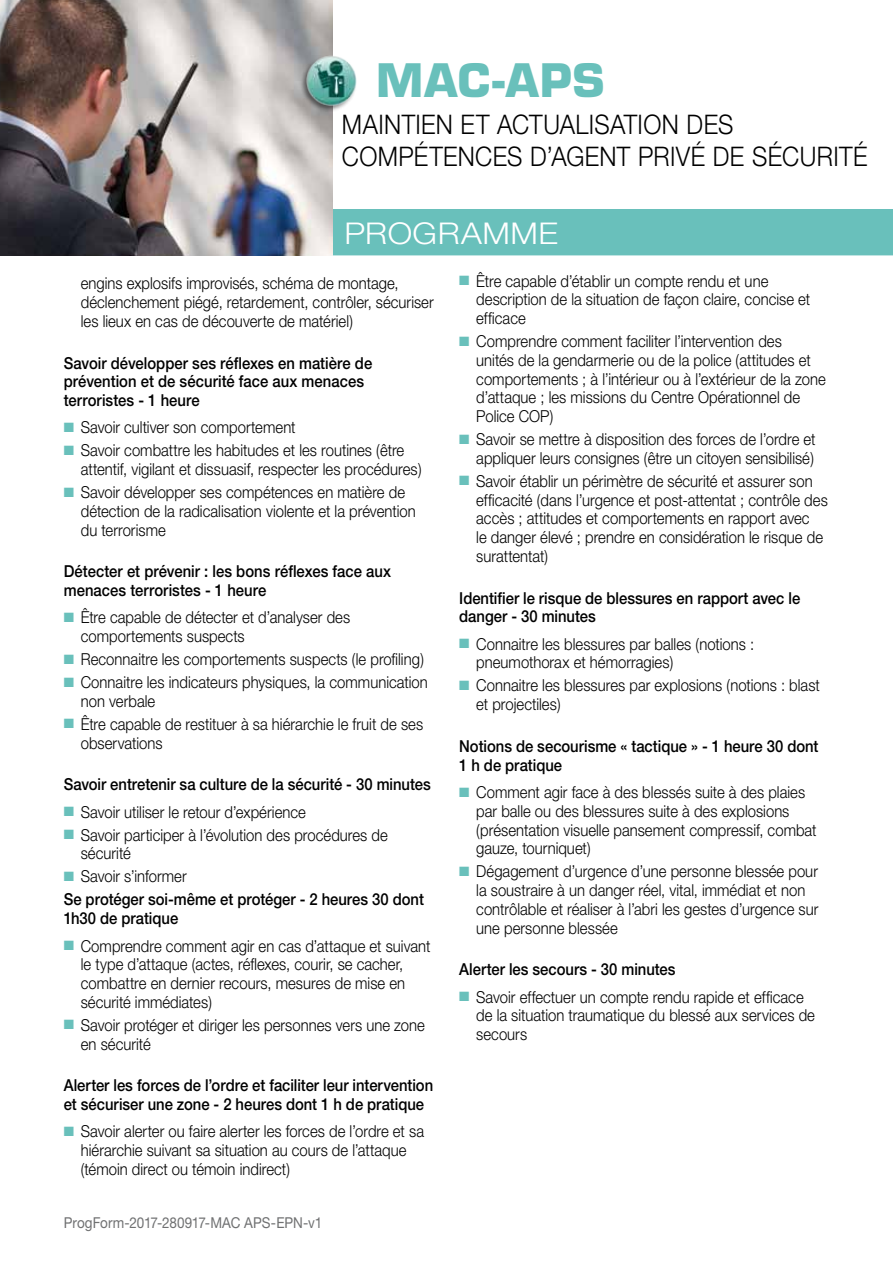
<style>
.page{position:relative;width:893px;height:1263px;background:#fff}
.page>*{position:absolute;margin:0;border:0;box-sizing:border-box;transform-origin:0 0}
.t1{font:700 45px "Eurostile";letter-spacing:.02em;color:#69c0bb}
.t2{font:300 30px "Helvetica Neue";color:#fff;scale:1.1 1}
.t3{font:300 27px/32.4px "Helvetica Neue";letter-spacing:.015em;color:#000;scale:.9 1}
.t4{font:300 16.5px/18.8px "Helvetica Neue";color:#000;scale:.9 1}
.t5{font:500 16.5px/18.8px "Helvetica Neue";color:#000;scale:.9 1}
.t6{font:15px "Helvetica Neue";letter-spacing:-.005em;color:#707172;scale:.9 1}
.s1{color:#69c0bb}
.s2{font-weight:300}
</style>
<div class="page">
<div style="left:298px;top:209px;width:595px;height:46px;background:#69c0bb"></div>
<img style="left:0;top:0;width:332px;height:255px">
<div style="left:300px;top:56px;width:57px;height:56px;background:#000;opacity:.5"></div>
<img style="left:305px;top:53px;width:52px;height:54px">
<h1 class="t1" style="left:376px;top:52px;width:230px">MAC-APS</h1>
<h3 class="t3" style="left:342px;top:107px;width:585px">MAINTIEN ET ACTUALISATION DES<br>COMPÉTENCES D’AGENT PRIVÉ DE SÉCURITÉ</h3>
<h2 class="t2" style="left:344px;top:215px;width:42px">Programme</h2>
<p class="t4" style="left:81px;top:274px;width:394px">engins explosifs improvisés, schéma de montage, déclenchement piégé, retardement, contrôler, sécuriser les lieux en cas de découverte de matériel)</p>
<p class="t5" style="left:64px;top:353px;width:344px">Savoir développer ses réflexes en matière de prévention et de sécurité face aux menaces terroristes - 1 heure</p>
<p class="t4" style="left:64px;top:418px;width:259px"><span class="s1">■</span> Savoir cultiver son comportement</p>
<p class="t4" style="left:81px;top:441px;width:380px;text-indent:-17px"><span class="s1">■</span> Savoir combattre les habitudes et les routines (être attentif, vigilant et dissuasif, respecter les procédures)</p>
<p class="t4" style="left:81px;top:483px;width:374px;text-indent:-17px"><span class="s1">■</span> Savoir développer ses compétences en matière de détection de la radicalisation violente et la prévention du terrorisme</p>
<p class="t5" style="left:64px;top:562px;width:365px">Détecter et prévenir : les bons réflexes face aux menaces terroristes - 1 heure</p>
<p class="t4" style="left:81px;top:608px;width:301px;text-indent:-17px"><span class="s1">■</span> Être capable de détecter et d’analyser des comportements suspects</p>
<p class="t4" style="left:64px;top:650px;width:402px"><span class="s1">■</span> Reconnaitre les comportements suspects (le profiling)</p>
<p class="t4" style="left:81px;top:673px;width:387px;text-indent:-17px"><span class="s1">■</span> Connaitre les indicateurs physiques, la communication non verbale</p>
<p class="t4" style="left:81px;top:714px;width:382px;text-indent:-17px"><span class="s1">■</span> Être capable de restituer à sa hiérarchie le fruit de ses observations</p>
<p class="t5" style="left:64px;top:775px;width:409px">Savoir entretenir sa culture de la sécurité - 30 minutes</p>
<p class="t4" style="left:64px;top:802px;width:271px"><span class="s1">■</span> Savoir utiliser le retour d’expérience</p>
<p class="t4" style="left:81px;top:825px;width:343px;text-indent:-17px"><span class="s1">■</span> Savoir participer à l’évolution des procédures de sécurité</p>
<p class="t5" style="left:64px;top:865px;width:402px;line-height:23px"><span class="s1">■</span> <span class="s2">Savoir s’informer<br></span>Se protéger soi-même et protéger - 2 heures 30 dont</p>
<p class="t5" style="left:64px;top:909px;width:129px">1h30 de pratique</p>
<p class="t4" style="left:81px;top:936px;width:390px;text-indent:-17px"><span class="s1">■</span> Comprendre comment agir en cas d’attaque et suivant le type d’attaque (actes, réflexes, courir, se cacher, combattre en dernier recours, mesures de mise en sécurité immédiates)</p>
<p class="t4" style="left:81px;top:1015px;width:384px;text-indent:-17px"><span class="s1">■</span> Savoir protéger et diriger les personnes vers une zone en sécurité</p>
<p class="t5" style="left:64px;top:1076px;width:412px">Alerter les forces de l’ordre et faciliter leur intervention et sécuriser une zone - 2 heures dont 1 h de pratique</p>
<p class="t4" style="left:81px;top:1122px;width:383px;text-indent:-17px"><span class="s1">■</span> Savoir alerter ou faire alerter les forces de l’ordre et sa hiérarchie suivant sa situation au cours de l’attaque (témoin direct ou témoin indirect)</p>
<p class="t4" style="left:476px;top:271px;width:373px;text-indent:-17px"><span class="s1">■</span> Être capable d’établir un compte rendu et une description de la situation de façon claire, concise et efficace</p>
<p class="t4" style="left:476px;top:332px;width:390px;text-indent:-17px"><span class="s1">■</span> Comprendre comment faciliter l’intervention des<br>unités de la gendarmerie ou de la police (attitudes et comportements ; à l’intérieur ou à l’extérieur de la zone d’attaque ; les missions du Centre Opérationnel de Police COP)</p>
<p class="t4" style="left:459px;top:430px;width:397px;text-align:right"><span class="s1">■</span> Savoir se mettre à disposition des forces de l’ordre et appliquer leurs consignes (être un citoyen sensibilisé)</p>
<p class="t4" style="left:476px;top:471px;width:392px;text-indent:-17px"><span class="s1">■</span> Savoir établir un périmètre de sécurité et assurer son efficacité (dans l’urgence et post-attentat ; contrôle des accès ; attitudes et comportements en rapport avec<br>le danger élevé ; prendre en considération le risque de surattentat)</p>
<p class="t5" style="left:459px;top:588px;width:380px">Identifier le risque de blessures en rapport avec le danger - 30 minutes</p>
<p class="t4" style="left:476px;top:634px;width:310px;text-indent:-17px"><span class="s1">■</span> Connaitre les blessures par balles (notions : pneumothorax et hémorragies)</p>
<p class="t4" style="left:476px;top:676px;width:383px;text-indent:-17px"><span class="s1">■</span> Connaitre les blessures par explosions (notions : blast et projectiles)</p>
<p class="t5" style="left:459px;top:736px;width:401px">Notions de secourisme « tactique » - 1 heure 30 dont<br>1 h de pratique</p>
<p class="t4" style="left:476px;top:782px;width:380px;text-indent:-17px"><span class="s1">■</span> Comment agir face à des blessés suite à des plaies par balle ou des blessures suite à des explosions (présentation visuelle pansement compressif, combat gauze, tourniquet)</p>
<p class="t4" style="left:476px;top:862px;width:382px;text-indent:-17px"><span class="s1">■</span> Dégagement d’urgence d’une personne blessée pour la soustraire à un danger réel, vital, immédiat et non contrôlable et réaliser à l’abri les gestes d’urgence sur une personne blessée</p>
<p class="t5" style="left:459px;top:960px;width:242px">Alerter les secours - 30 minutes</p>
<p class="t4" style="left:476px;top:987px;width:378px;text-indent:-17px"><span class="s1">■</span> Savoir effectuer un compte rendu rapide et efficace de la situation traumatique du blessé aux services de secours</p>
<p class="t6" style="left:64px;top:1214px;width:289px">ProgForm-2017-280917-MAC APS-EPN-v1</p>
</div>
